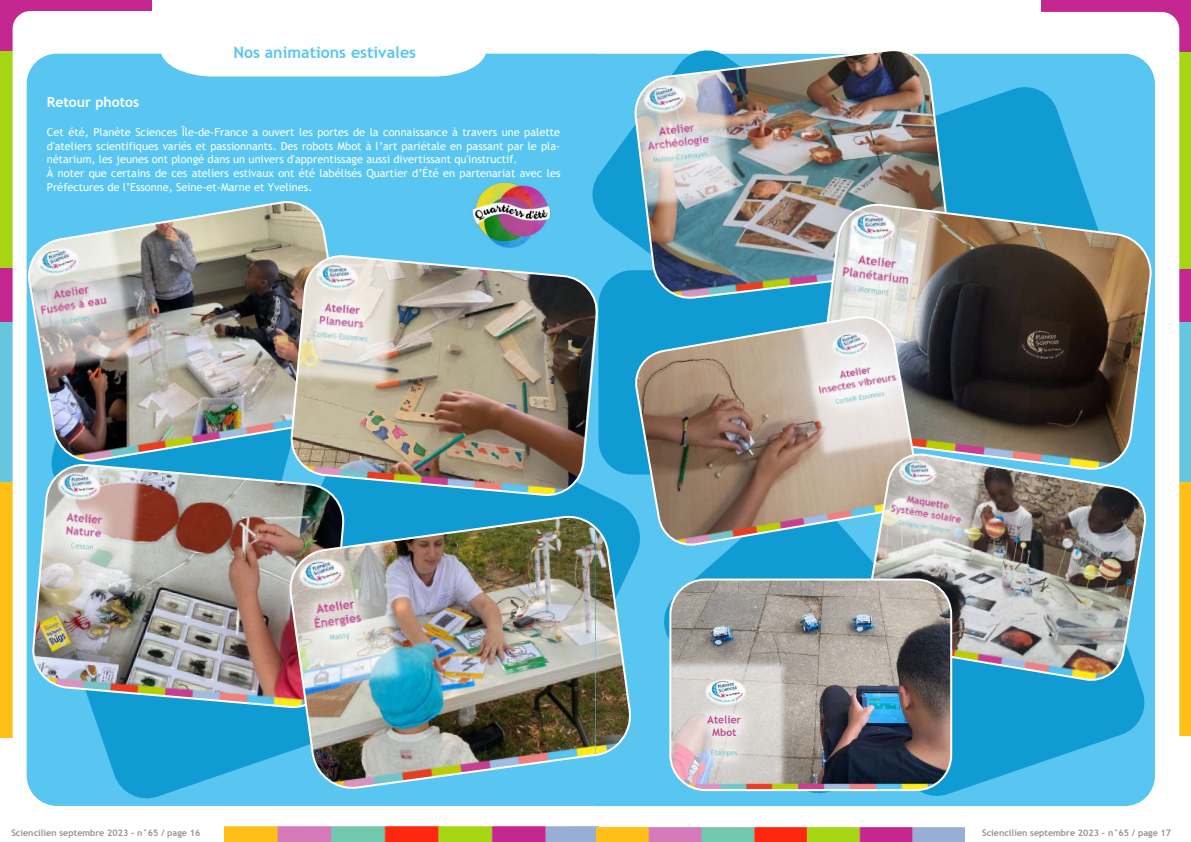
<style>
.page{position:relative;width:1191px;height:842px;background:#fff}
.page>*{position:absolute;margin:0;border:0;box-sizing:border-box;transform-origin:0 0}
.t1{font:700 16px "Trebuchet MS";color:#59c6f2}
.t2{font:700 14px "Trebuchet MS";letter-spacing:-.005em;color:#fff}
.t3{font:11px/13.7px "Trebuchet MS";color:#fff}
.t4{font:700 9px "Trebuchet MS";color:#939598}
</style>
<div class="page">
<div style="left:0;top:258px;width:82px;height:322px;background:#66c6dd"></div>
<div style="left:0;top:0;width:151px;height:322px;background:#c52790"></div>
<div style="left:0;top:52px;width:81px;height:216px;background:#a6d514"></div>
<div style="left:0;top:482px;width:13px;height:256px;background:#ffbf16"></div>
<img style="left:224px;top:827px;width:372px;height:15px">
<div style="left:13px;top:11px;width:574px;height:815px;background:#fff;border-radius:18px"></div>
<div style="left:27px;top:54px;width:568px;height:752px;background:#59c6f2"></div>
<svg style="left:160px;top:53px;width:327px;height:25px"></svg>
<div style="left:182px;top:44px;width:286px;height:24px;background:#fff"></div>
<img style="left:26px;top:199px;width:326px;height:264px">
<svg style="left:274px;top:391px;width:314px;height:123px;background:#239fd0"></svg>
<img style="left:288px;top:254px;width:300px;height:245px">
<svg style="left:64px;top:711px;width:294px;height:91px;background:#2eacdf"></svg>
<img style="left:30px;top:463px;width:317px;height:248px">
<img style="left:288px;top:514px;width:300px;height:276px">
<img style="left:429px;top:167px;width:159px;height:95px">
<div style="left:1110px;top:298px;width:81px;height:323px;background:#66c6dd"></div>
<div style="left:1041px;top:0;width:150px;height:322px;background:#c52790"></div>
<div style="left:1110px;top:482px;width:81px;height:254px;background:#ffbf16"></div>
<div style="left:1110px;top:52px;width:81px;height:216px;background:#a6d514"></div>
<div style="left:608px;top:12px;width:571px;height:816px;background:#fff;border-radius:18px"></div>
<img style="left:596px;top:827px;width:368px;height:15px">
<div style="left:595px;top:54px;width:560px;height:752px;background:#59c6f2"></div>
<svg style="left:950px;top:83px;width:157px;height:119px;background:#27a8dc"></svg>
<svg style="left:588px;top:53px;width:57px;height:738px;background:#61a9be"></svg>
<div style="left:598px;top:270px;width:252px;height:204px;background:#109bd2;border-radius:34px"></div>
<svg style="left:595px;top:53px;width:38px;height:288px;fill:#59c6f2"></svg>
<img style="left:633px;top:50px;width:317px;height:249px">
<img style="left:813px;top:202px;width:342px;height:271px">
<svg style="left:660px;top:547px;width:194px;height:250px;background:#35b1e2"></svg>
<img style="left:633px;top:315px;width:286px;height:232px">
<svg style="left:854px;top:535px;width:294px;height:265px;background:#2cabde"></svg>
<img style="left:861px;top:452px;width:289px;height:233px">
<img style="left:670px;top:579px;width:281px;height:211px">
<div style="left:669px;top:578px;width:283px;height:213px;border:2px solid #fff;border-radius:35px"></div>
<h1 class="t1" style="left:233px;top:43px;width:184px">Nos animations estivales</h1>
<p class="t2" style="left:47px;top:93px;width:94px">Retour photos</p>
<p class="t3" style="left:47px;top:125px;width:515px">Cet été, Planète Sciences Île-de-France a ouvert les portes de la connaissance à travers une palette d'ateliers scientifiques variés et passionnants. Des robots Mbot à l’art pariétale en passant par le pla&shy;nétarium, les jeunes ont plongé dans un univers d'apprentissage aussi divertissant qu'instructif.<br>À noter que certains de ces ateliers estivaux ont été labélisés Quartier d’Été en partenariat avec les Préfectures de l’Essonne, Seine-et-Marne et Yvelines.</p>
<p class="t4" style="left:11px;top:827px;width:191px">Sciencilien septembre 2023 - n°65 / page 16</p>
<p class="t4" style="left:982px;top:827px;width:191px">Sciencilien septembre 2023 - n°65 / page 17</p>
</div>
